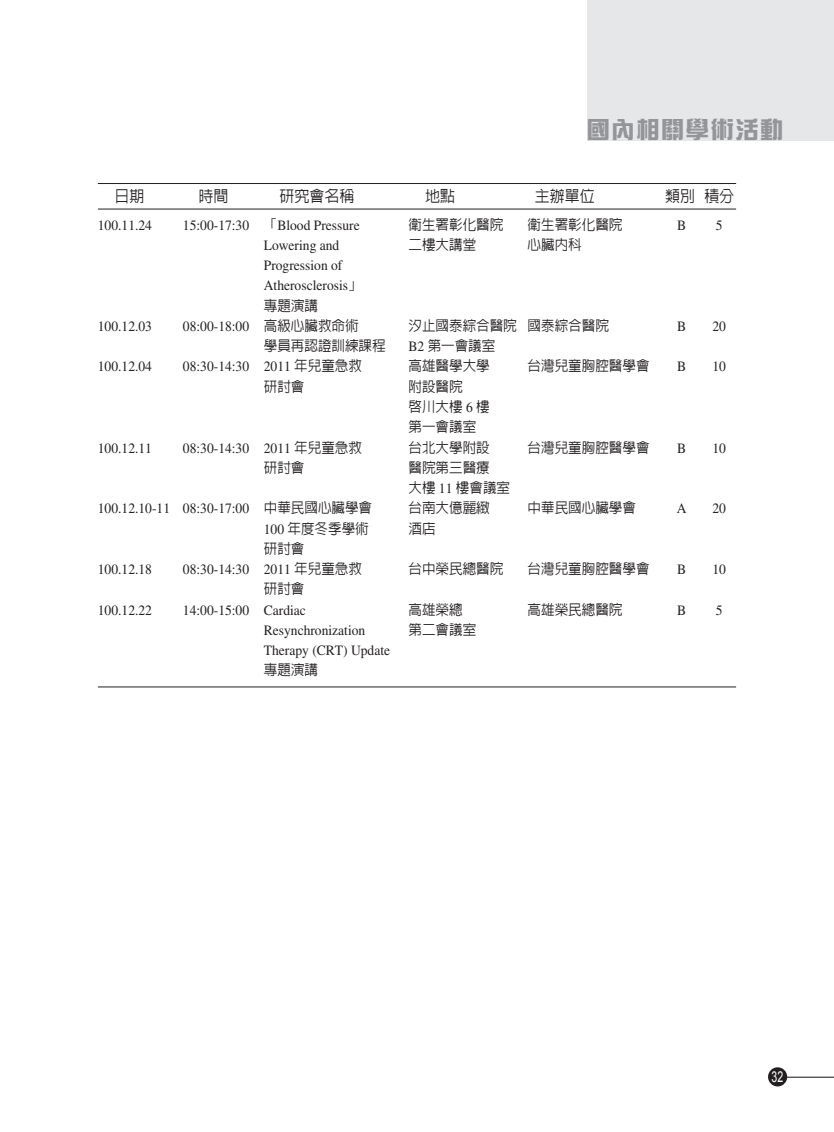
<style>
.page{position:relative;width:834px;height:1132px;background:#fff}
.page>*{position:absolute;margin:0;border:0;box-sizing:border-box;transform-origin:0 0}
.t1{font:900 22.5px "Sing Yi";letter-spacing:.1em;color:#939598}
.t2{font:500 15.75px "Lin Gothic";color:#231f20;scale:.95 1}
.t3{font:15px "Arial";color:#fff;scale:.7 1}
.t4{font:14.25px/20.2px "Times";color:#231f20;scale:.95 1}
.t5{font:500 14.25px/20.2px "Lin Gothic";color:#231f20;scale:.95 1}
.s1{font-family:"Lin Gothic";font-weight:500}
.s2{font-family:"Times";font-weight:400}
</style>
<div class="page">
<hr style="left:98px;top:183px;width:638px;height:1px;background:#231f20">
<hr style="left:98px;top:209px;width:638px;height:1px;background:#231f20">
<hr style="left:98px;top:686px;width:638px;height:1px;background:#231f20">
<div style="left:587px;top:0;width:246px;height:140px;background:#e6e7e9"></div>
<div style="left:767px;top:1066px;width:20px;height:20px;background:#231f20;border-radius:50%"></div>
<hr style="left:786px;top:1076px;width:47px;height:1px;background:#231f20">
<h1 class="t1" style="left:587px;top:118px;width:197px">國內相關學術活動</h1>
<p class="t2" style="left:114px;top:188px;width:33px">日期</p>
<p class="t2" style="left:198px;top:188px;width:33px">時間</p>
<p class="t2" style="left:279px;top:188px;width:80px">研究會名稱</p>
<p class="t2" style="left:425px;top:188px;width:33px">地點</p>
<p class="t2" style="left:534px;top:188px;width:65px">主辦單位</p>
<p class="t2" style="left:665px;top:188px;width:74px">類別 積分</p>
<p class="t4" style="left:98px;top:214px;width:58px">100.11.24</p>
<p class="t4" style="left:183px;top:214px;width:187px">15:00-17:30 <span class="s1">「</span>Blood Pressure</p>
<p class="t5" style="left:408px;top:214px;width:101px">衛生署彰化醫院</p>
<p class="t5" style="left:527px;top:214px;width:101px">衛生署彰化醫院</p>
<p class="t4" style="left:677px;top:214px;width:11px">B</p>
<p class="t4" style="left:715px;top:214px;width:9px">5</p>
<p class="t4" style="left:264px;top:235px;width:81px">Lowering and</p>
<p class="t5" style="left:408px;top:234px;width:73px">二樓大講堂</p>
<p class="t5" style="left:527px;top:234px;width:58px">心臟內科</p>
<p class="t4" style="left:264px;top:255px;width:104px">Progression of<br>Atherosclerosis<span class="s1">」</span></p>
<p class="t5" style="left:264px;top:295px;width:58px">專題演講</p>
<p class="t4" style="left:98px;top:316px;width:58px">100.12.03</p>
<p class="t4" style="left:183px;top:316px;width:186px">08:00-18:00 <span class="s1">高級心臟救命術</span></p>
<p class="t5" style="left:408px;top:315px;width:212px">汐止國泰綜合醫院 國泰綜合醫院</p>
<p class="t4" style="left:677px;top:316px;width:11px">B</p>
<p class="t4" style="left:712px;top:316px;width:16px">20</p>
<p class="t5" style="left:264px;top:335px;width:130px">學員再認證訓練課程</p>
<p class="t5" style="left:408px;top:335px;width:93px"><span class="s2">B2</span> 第一會議室</p>
<p class="t4" style="left:98px;top:356px;width:58px">100.12.04</p>
<p class="t4" style="left:183px;top:356px;width:190px">08:30-14:30 2011 <span class="s1">年兒童急救</span></p>
<p class="t5" style="left:408px;top:356px;width:87px">高雄醫學大學</p>
<p class="t5" style="left:527px;top:356px;width:130px">台灣兒童胸腔醫學會</p>
<p class="t4" style="left:677px;top:356px;width:11px">B</p>
<p class="t4" style="left:712px;top:356px;width:16px">10</p>
<p class="t5" style="left:264px;top:376px;width:44px">研討會</p>
<p class="t5" style="left:408px;top:376px;width:87px">附設醫院<br>啟川大樓 <span class="s2">6</span> 樓第一會議室</p>
<p class="t4" style="left:98px;top:437px;width:58px">100.12.11</p>
<p class="t4" style="left:183px;top:437px;width:190px">08:30-14:30 2011 <span class="s1">年兒童急救</span></p>
<p class="t5" style="left:408px;top:437px;width:87px">台北大學附設</p>
<p class="t5" style="left:527px;top:437px;width:130px">台灣兒童胸腔醫學會</p>
<p class="t4" style="left:677px;top:437px;width:11px">B</p>
<p class="t4" style="left:712px;top:437px;width:16px">10</p>
<p class="t5" style="left:264px;top:457px;width:44px">研討會</p>
<p class="t5" style="left:408px;top:457px;width:108px">醫院第三醫療<br>大樓 <span class="s2">11</span> 樓會議室</p>
<p class="t4" style="left:98px;top:498px;width:290px">100.12.10-11 08:30-17:00 <span class="s1">中華民國心臟學會</span></p>
<p class="t5" style="left:408px;top:497px;width:87px">台南大億麗緻</p>
<p class="t5" style="left:527px;top:497px;width:115px">中華民國心臟學會</p>
<p class="t4" style="left:676px;top:498px;width:12px">A</p>
<p class="t4" style="left:712px;top:498px;width:16px">20</p>
<p class="t5" style="left:264px;top:518px;width:112px"><span class="s2">100</span> 年度冬季學術</p>
<p class="t5" style="left:408px;top:518px;width:30px">酒店</p>
<p class="t5" style="left:264px;top:538px;width:44px">研討會</p>
<p class="t4" style="left:98px;top:559px;width:58px">100.12.18</p>
<p class="t4" style="left:183px;top:559px;width:190px">08:30-14:30 2011 <span class="s1">年兒童急救</span></p>
<p class="t5" style="left:408px;top:558px;width:101px">台中榮民總醫院</p>
<p class="t5" style="left:527px;top:558px;width:130px">台灣兒童胸腔醫學會</p>
<p class="t4" style="left:677px;top:559px;width:11px">B</p>
<p class="t4" style="left:712px;top:559px;width:16px">10</p>
<p class="t5" style="left:264px;top:578px;width:44px">研討會</p>
<p class="t4" style="left:98px;top:599px;width:58px">100.12.22</p>
<p class="t4" style="left:183px;top:599px;width:131px">14:00-15:00 Cardiac</p>
<p class="t5" style="left:408px;top:599px;width:58px">高雄榮總</p>
<p class="t5" style="left:527px;top:599px;width:101px">高雄榮民總醫院</p>
<p class="t4" style="left:677px;top:599px;width:11px">B</p>
<p class="t4" style="left:715px;top:599px;width:9px">5</p>
<p class="t4" style="left:264px;top:619px;width:108px">Resynchronization</p>
<p class="t5" style="left:408px;top:619px;width:73px">第二會議室</p>
<p class="t4" style="left:264px;top:640px;width:134px">Therapy (CRT) Update</p>
<p class="t5" style="left:264px;top:659px;width:58px">專題演講</p>
<p class="t3" style="left:771px;top:1066px;width:18px">32</p>
</div>
